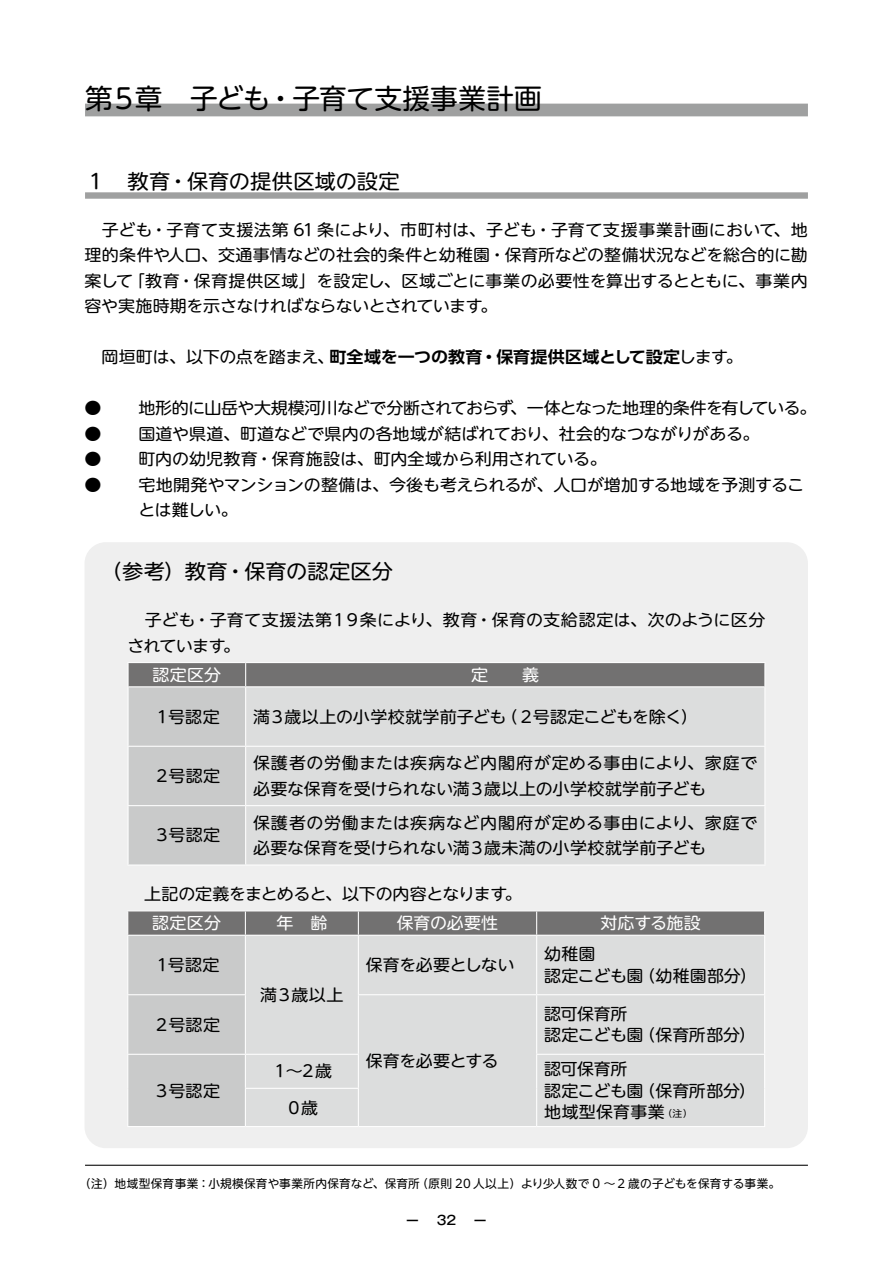
<style>
.page{position:relative;width:893px;height:1263px;background:#fff}
.page>*{position:absolute;margin:0;border:0;box-sizing:border-box;transform-origin:0 0}
.t1{font:27.6px "UD Shin M Go Pr 6";color:#000}
.t2{font:20.25px "UD Shin M Go Pr 6";letter-spacing:.005em;color:#000;scale:1.05 1}
.t3{font:500 16.65px "Gothic MB101 Pr 5";color:#000;scale:1.54 1}
.t4{font:16.2px/25.5px "UD Shin M Go Pr 6";letter-spacing:-.01em;color:#000;scale:1.05 1}
.t5{font:16.2px/25.5px "UD Shin M Go Pr 6";letter-spacing:.01em;color:#000;scale:1.05 1}
.t6{font:16.2px "UD Shin M Go Pr 6";letter-spacing:-.045em;color:#000;scale:1.05 1}
.t7{font:700 16.2px "UD Shin Go Pr 6 De";letter-spacing:.005em;color:#000;scale:1.05 1}
.t8{font:16.2px "UD Shin M Go Pr 6";letter-spacing:.005em;color:#fff;scale:1.05 1}
.t9{font:16.2px "UD Shin M Go Pr 6";letter-spacing:.02em;color:#000;scale:1.05 1}
.t10{font:16.2px "UD Shin M Go Pr 6";letter-spacing:-.03em;color:#000;scale:1.05 1}
.t11{font:11.7px "UD Shin M Go Pr 6";letter-spacing:.01em;color:#000}
.s1{font-family:"UD Shin M Go Pr 6";font-weight:400}
.s2{font-size:9.45px}
.s3{font-size:12.75px}
</style>
<div class="page">
<div style="left:85px;top:542px;width:723px;height:606px;background:#efefef;border-radius:21px"></div>
<div style="left:85px;top:104px;width:723px;height:12px;background:#9fa0a0"></div>
<div style="left:85px;top:192px;width:723px;height:7px;background:#9fa0a0"></div>
<hr style="left:128px;top:662px;width:118px;height:1px;background:#fff">
<hr style="left:246px;top:662px;width:519px;height:1px;background:#fff">
<svg style="left:128px;top:663px;width:637px;height:201px;background:#cccdcd"></svg>
<hr style="left:128px;top:686px;width:118px;height:1px;background:#fff">
<hr style="left:128px;top:687px;width:1px;height:59px;background:#fff">
<hr style="left:246px;top:686px;width:519px;height:1px;background:#fff">
<hr style="left:245px;top:687px;width:1px;height:59px;background:#fff">
<hr style="left:764px;top:687px;width:1px;height:59px;background:#fff">
<hr style="left:128px;top:746px;width:118px;height:1px;background:#fff">
<hr style="left:128px;top:747px;width:1px;height:58px;background:#fff">
<hr style="left:246px;top:746px;width:519px;height:1px;background:#fff">
<hr style="left:245px;top:747px;width:1px;height:58px;background:#fff">
<hr style="left:764px;top:747px;width:1px;height:58px;background:#fff">
<hr style="left:128px;top:805px;width:118px;height:1px;background:#fff">
<hr style="left:128px;top:806px;width:1px;height:58px;background:#fff">
<hr style="left:246px;top:805px;width:519px;height:1px;background:#fff">
<hr style="left:245px;top:806px;width:1px;height:58px;background:#fff">
<hr style="left:764px;top:806px;width:1px;height:58px;background:#fff">
<hr style="left:128px;top:864px;width:118px;height:1px;background:#fff">
<hr style="left:246px;top:864px;width:519px;height:1px;background:#fff">
<hr style="left:127px;top:910px;width:118px;height:1px;background:#fff">
<hr style="left:245px;top:910px;width:113px;height:1px;background:#fff">
<hr style="left:358px;top:910px;width:179px;height:1px;background:#fff">
<hr style="left:537px;top:910px;width:228px;height:1px;background:#fff">
<svg style="left:128px;top:911px;width:637px;height:215px;background:#cdcece"></svg>
<hr style="left:127px;top:935px;width:118px;height:1px;background:#fff">
<hr style="left:127px;top:936px;width:1px;height:58px;background:#fff">
<hr style="left:245px;top:935px;width:113px;height:1px;background:#fff">
<hr style="left:245px;top:936px;width:1px;height:58px;background:#fff">
<hr style="left:358px;top:935px;width:179px;height:1px;background:#fff">
<hr style="left:358px;top:936px;width:1px;height:58px;background:#fff">
<hr style="left:537px;top:935px;width:228px;height:1px;background:#fff">
<hr style="left:536px;top:936px;width:1px;height:58px;background:#fff">
<hr style="left:764px;top:936px;width:1px;height:58px;background:#fff">
<hr style="left:127px;top:994px;width:119px;height:1px;background:#fff">
<hr style="left:127px;top:995px;width:1px;height:59px;background:#fff">
<hr style="left:245px;top:995px;width:1px;height:59px;background:#fff">
<hr style="left:358px;top:994px;width:179px;height:1px;background:#fff">
<hr style="left:358px;top:995px;width:1px;height:59px;background:#fff">
<hr style="left:537px;top:994px;width:228px;height:1px;background:#fff">
<hr style="left:536px;top:995px;width:1px;height:59px;background:#fff">
<hr style="left:764px;top:995px;width:1px;height:59px;background:#fff">
<hr style="left:127px;top:1054px;width:118px;height:1px;background:#fff">
<hr style="left:127px;top:1055px;width:1px;height:33px;background:#fff">
<hr style="left:245px;top:1054px;width:114px;height:1px;background:#fff">
<hr style="left:245px;top:1055px;width:1px;height:33px;background:#fff">
<hr style="left:358px;top:1055px;width:1px;height:33px;background:#fff">
<hr style="left:536px;top:1054px;width:229px;height:1px;background:#fff">
<hr style="left:536px;top:1055px;width:1px;height:33px;background:#fff">
<hr style="left:764px;top:1055px;width:1px;height:33px;background:#fff">
<hr style="left:127px;top:1088px;width:1px;height:38px;background:#fff">
<hr style="left:245px;top:1088px;width:114px;height:1px;background:#fff">
<hr style="left:245px;top:1089px;width:1px;height:37px;background:#fff">
<hr style="left:358px;top:1089px;width:1px;height:37px;background:#fff">
<hr style="left:536px;top:1088px;width:1px;height:38px;background:#fff">
<hr style="left:764px;top:1088px;width:1px;height:38px;background:#fff">
<hr style="left:127px;top:1126px;width:118px;height:1px;background:#fff">
<hr style="left:245px;top:1126px;width:113px;height:1px;background:#fff">
<hr style="left:358px;top:1126px;width:179px;height:1px;background:#fff">
<hr style="left:537px;top:1126px;width:228px;height:1px;background:#fff">
<hr style="left:85px;top:1165px;width:723px;height:1px;background:#000">
<h1 class="t1" style="left:85px;top:76px;width:458px">第５章　子ども・子育て支援事業計画</h1>
<p class="t2" style="left:85px;top:164px;width:301px">１　教育・保育の提供区域の設定</p>
<p class="t4" style="left:85px;top:216px;width:690px;text-align:justify">　子ども・子育て支援法第 61 条により、市町村は、子ども・子育て支援事業計画において、地理的条件や人口、交通事情などの社会的条件と幼稚園・保育所などの整備状況などを総合的に勘案して「教育・保育提供区域」を設定し、区域ごとに事業の必要性を算出するとともに、事業内容や実施時期を示さなければならないとされています。</p>
<p class="t7" style="left:85px;top:344px;width:628px"><span class="s1">　岡垣町は、以下の点を踏まえ、</span>町全域を一つの教育・保育提供区域として設定<span class="s1">します。</span></p>
<p class="t6" style="left:85px;top:395px;width:698px">● 地形的に山岳や大規模河川などで分断されておらず、一体となった地理的条件を有している。</p>
<p class="t4" style="left:85px;top:420px;width:644px">● 国道や県道、町道などで県内の各地域が結ばれており、社会的なつながりがある。</p>
<p class="t4" style="left:85px;top:445px;width:499px">● 町内の幼児教育・保育施設は、町内全域から利用されている。</p>
<p class="t4" style="left:139px;top:471px;width:635px;text-indent:-54px">● 宅地開発やマンションの整備は、今後も考えられるが、人口が増加する地域を予測することは難しい。</p>
<p class="t2" style="left:101px;top:555px;width:280px">（参考）教育・保育の認定区分</p>
<p class="t4" style="left:128px;top:606px;width:609px">　子ども・子育て支援法第１９条により、教育・保育の支給認定は、次のように区分されています。</p>
<p class="t8" style="left:152px;top:661px;width:67px">認定区分</p>
<p class="t8" style="left:471px;top:661px;width:66px">定　　義</p>
<p class="t4" style="left:154px;top:703px;width:64px">１号認定</p>
<p class="t4" style="left:253px;top:703px;width:425px">満３歳以上の小学校就学前子ども（２号認定こどもを除く）</p>
<p class="t4" style="left:153px;top:762px;width:65px">２号認定</p>
<p class="t4" style="left:153px;top:822px;width:65px">３号認定</p>
<p class="t5" style="left:253px;top:749px;width:482px">保護者の労働または疾病など内閣府が定める事由により、家庭で必要な保育を受けられない満３歳以上の小学校就学前子ども</p>
<p class="t5" style="left:253px;top:809px;width:482px">保護者の労働または疾病など内閣府が定める事由により、家庭で必要な保育を受けられない満３歳未満の小学校就学前子ども</p>
<p class="t4" style="left:127px;top:880px;width:377px">　上記の定義をまとめると、以下の内容となります。</p>
<p class="t8" style="left:152px;top:910px;width:67px">認定区分</p>
<p class="t8" style="left:276px;top:910px;width:50px">年　齢</p>
<p class="t8" style="left:397px;top:910px;width:98px">保育の必要性</p>
<p class="t8" style="left:600px;top:910px;width:97px">対応する施設</p>
<p class="t4" style="left:154px;top:951px;width:64px">１号認定</p>
<p class="t4" style="left:260px;top:981px;width:81px">満３歳以上</p>
<p class="t10" style="left:366px;top:951px;width:143px">保育を必要としない</p>
<p class="t5" style="left:544px;top:943px;width:204px;line-height:21.3px">幼稚園<br>認定こども園（幼稚園部分）</p>
<p class="t4" style="left:153px;top:1011px;width:65px">２号認定</p>
<p class="t4" style="left:153px;top:1077px;width:65px">３号認定</p>
<p class="t4" style="left:544px;top:1002px;width:203px;line-height:21.3px">認可保育所<br>認定こども園（保育所部分）</p>
<p class="t4" style="left:366px;top:1047px;width:128px">保育を必要とする</p>
<p class="t4" style="left:271px;top:1057px;width:59px">１～２歳</p>
<p class="t4" style="left:544px;top:1057px;width:203px;line-height:21.3px">認可保育所<br>認定こども園（保育所部分）</p>
<p class="t4" style="left:285px;top:1094px;width:33px">０歳</p>
<p class="t9" style="left:544px;top:1098px;width:143px">地域型保育事業<span class="s2">（注）</span></p>
<p class="t11" style="left:79px;top:1174px;width:703px">（注）地域型保育事業：小規模保育や事業所内保育など、保育所（原則 20 人以上）より少人数で 0 ～ 2 歳の子どもを保育する事業。</p>
<p class="t3" style="left:406px;top:1206px;width:54px">- <span class="s3">32</span> -</p>
</div>
